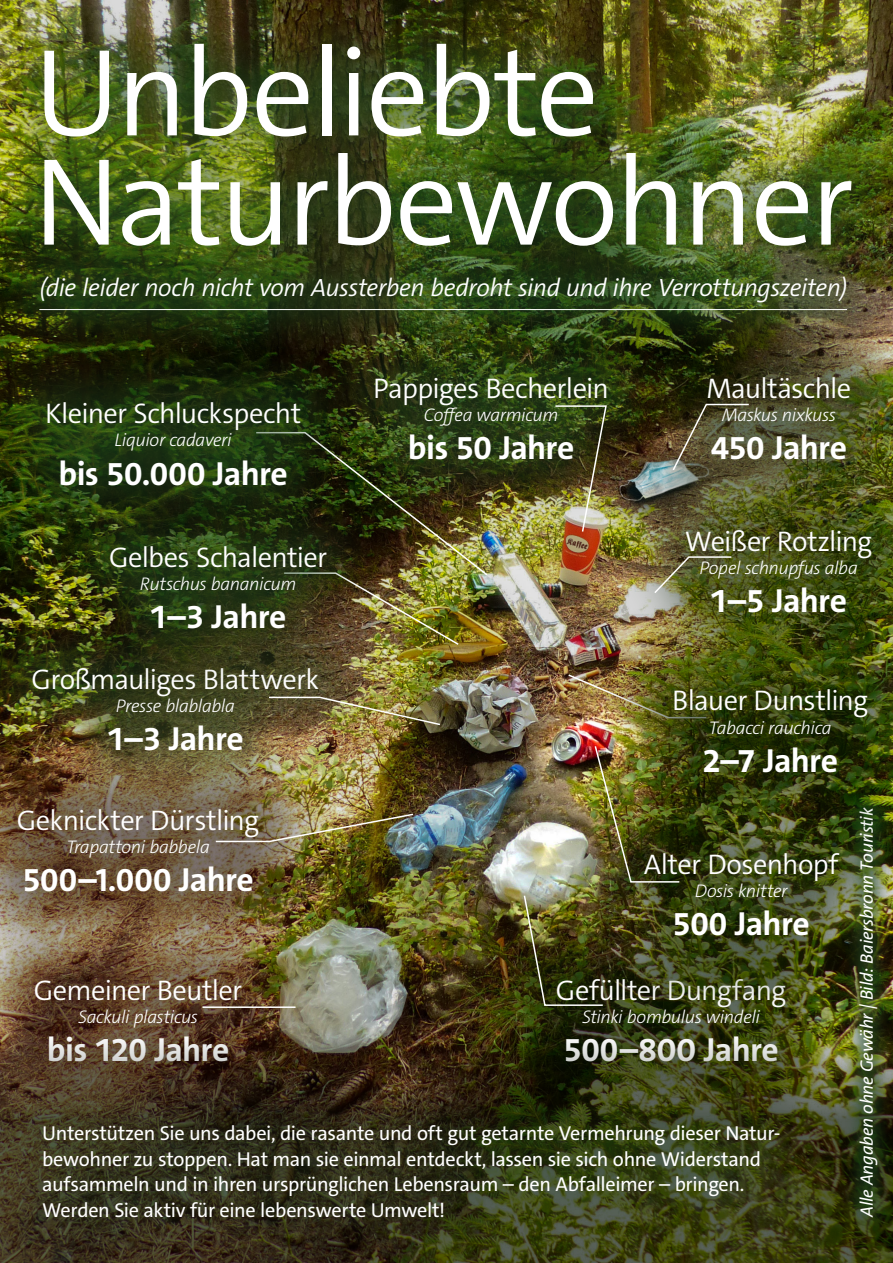
<style>
.page{position:relative;width:893px;height:1263px;background:#fff}
.page>*{position:absolute;margin:0;border:0;box-sizing:border-box;transform-origin:0 0}
.t1{font:300 125.48px/109.2px "The Sans C5";letter-spacing:-.03em;color:#fff}
.t2{font:700 33.6px "The Sans C5";letter-spacing:-.02em;color:#fff}
.t3{font:300 28.5px "The Sans C5";letter-spacing:-.025em;color:#fff}
.t4{font:italic 300 25.2px "The Sans C5";letter-spacing:-.02em;color:#fff}
.t5{font:20.25px/25.5px "The Sans C5";letter-spacing:-.02em;color:#fff}
.t6{font:italic 300 18.38px "The Sans C5";letter-spacing:-.025em;color:#fff}
.t7{font:italic 18px "The Sans C5";letter-spacing:-.015em;color:#fff}
</style>
<div class="page">
<img style="left:0;top:520px;width:607px;height:514px">
<div style="left:607px;top:450px;width:286px;height:243px;background:#021700;opacity:.57"></div>
<div style="left:0;top:728px;width:338px;height:245px;background:#1b0600;opacity:.52"></div>
<div style="left:478px;top:898px;width:387px;height:245px;background:#001401;opacity:.57"></div>
<div style="left:0;top:899px;width:321px;height:244px;background:#1c0600;opacity:.52"></div>
<div style="left:565px;top:773px;width:328px;height:244px;background:#031700;opacity:.57"></div>
<div style="left:0;top:609px;width:378px;height:202px;background:#234c23;opacity:.5"></div>
<div style="left:316px;top:318px;width:350px;height:202px;background:#234c23;opacity:.5"></div>
<img style="left:0;top:1034px;width:893px;height:229px">
<img style="left:653px;top:556px;width:80px;height:39px">
<img style="left:554px;top:405px;width:54px;height:128px">
<svg style="left:567px;top:673px;width:27px;height:46px"></svg>
<img style="left:593px;top:744px;width:88px;height:139px">
<img style="left:523px;top:894px;width:81px;height:113px">
<hr style="left:202px;top:1006px;width:94px;height:2px;background:#fff">
<img style="left:214px;top:813px;width:201px;height:30px">
<img style="left:267px;top:696px;width:175px;height:30px">
<img style="left:359px;top:431px;width:130px;height:215px">
<div style="left:6px;top:1089px;width:809px;height:165px;background:#234c23;opacity:.29"></div>
<div style="left:628px;top:297px;width:265px;height:244px;background:#021700;opacity:.57"></div>
<svg style="left:671px;top:403px;width:79px;height:69px;background:#565135"></svg>
<div style="left:0;top:0;width:893px;height:359px;background:#234c23;opacity:.75"></div>
<hr style="left:39px;top:309px;width:808px;height:1px;background:#fff">
<div style="left:840px;top:789px;width:53px;height:447px;background:#234c23;opacity:.75"></div>
<div style="left:594px;top:610px;width:299px;height:243px;background:#031700;opacity:.57"></div>
<div style="left:0;top:343px;width:359px;height:202px;background:#234c23;opacity:.5"></div>
<div style="left:52px;top:486px;width:333px;height:203px;background:#234c23;opacity:.5"></div>
<p class="t1" style="left:33px;top:39px;width:823px">Unbeliebte<br>Naturbewohner</p>
<p class="t4" style="left:39px;top:271px;width:809px">(die leider noch nicht vom Aussterben bedroht sind und ihre Verrottungszeiten)</p>
<p class="t3" style="left:45px;top:395px;width:258px">Kleiner Schluckspecht</p>
<p class="t6" style="left:115px;top:428px;width:119px">Liquior cadaveri</p>
<p class="t2" style="left:59px;top:452px;width:231px">bis 50.000 Jahre</p>
<p class="t3" style="left:109px;top:539px;width:220px">Gelbes Schalentier</p>
<p class="t6" style="left:140px;top:572px;width:158px">Rutschus bananicum</p>
<p class="t2" style="left:150px;top:595px;width:138px">1–3 Jahre</p>
<p class="t3" style="left:32px;top:661px;width:289px">Großmauliges Blattwerk</p>
<p class="t6" style="left:116px;top:694px;width:121px">Presse blablabla</p>
<p class="t2" style="left:107px;top:717px;width:138px">1–3 Jahre</p>
<p class="t3" style="left:373px;top:370px;width:237px">Pappiges Becherlein</p>
<p class="t6" style="left:424px;top:403px;width:136px">Coffea warmicum</p>
<p class="t2" style="left:408px;top:426px;width:168px">bis 50 Jahre</p>
<p class="t3" style="left:706px;top:370px;width:146px">Maultäschle</p>
<p class="t6" style="left:722px;top:403px;width:116px">Maskus nixkuss</p>
<p class="t2" style="left:711px;top:426px;width:138px">450 Jahre</p>
<p class="t3" style="left:685px;top:523px;width:189px">Weißer Rotzling</p>
<p class="t6" style="left:699px;top:556px;width:160px">Popel schnupfus alba</p>
<p class="t2" style="left:710px;top:579px;width:138px">1–5 Jahre</p>
<p class="t3" style="left:672px;top:682px;width:197px">Blauer Dunstling</p>
<p class="t6" style="left:709px;top:716px;width:124px">Tabacci rauchica</p>
<p class="t2" style="left:703px;top:739px;width:137px">2–7 Jahre</p>
<p class="t3" style="left:17px;top:802px;width:244px">Geknickter Dürstling</p>
<p class="t6" style="left:66px;top:835px;width:145px">Trapattoni babbela</p>
<p class="t2" style="left:22px;top:858px;width:233px">500–1.000 Jahre</p>
<p class="t3" style="left:34px;top:972px;width:210px">Gemeiner Beutler</p>
<p class="t6" style="left:78px;top:1005px;width:122px">Sackuli plasticus</p>
<p class="t2" style="left:47px;top:1028px;width:184px">bis 120 Jahre</p>
<p class="t3" style="left:644px;top:846px;width:196px">Alter Dosenhopf</p>
<p class="t6" style="left:695px;top:879px;width:94px">Dosis knitter</p>
<p class="t2" style="left:673px;top:902px;width:139px">500 Jahre</p>
<p class="t3" style="left:556px;top:972px;width:232px">Gefüllter Dungfang</p>
<p class="t6" style="left:582px;top:1005px;width:180px">Stinki bombulus windeli</p>
<p class="t2" style="left:564px;top:1028px;width:217px">500–800 Jahre</p>
<p class="t5" style="left:42px;top:1121px;width:740px">Unterstützen Sie uns dabei, die rasante und oft gut getarnte Vermehrung dieser Natur&shy;bewohner zu stoppen. Hat man sie einmal entdeckt, lassen sie sich ohne Widerstand aufsammeln und in ihren ursprünglichen Lebensraum – den Abfalleimer – bringen.</p>
<p class="t5" style="left:42px;top:1197px;width:405px">Werden Sie aktiv für eine lebenswerte Umwelt!</p>
<p class="t7" style="left:855px;top:1217px;width:411px;rotate:-90deg">Alle Angaben ohne Gewähr | Bild: Baiersbronn Touristik</p>
</div>
